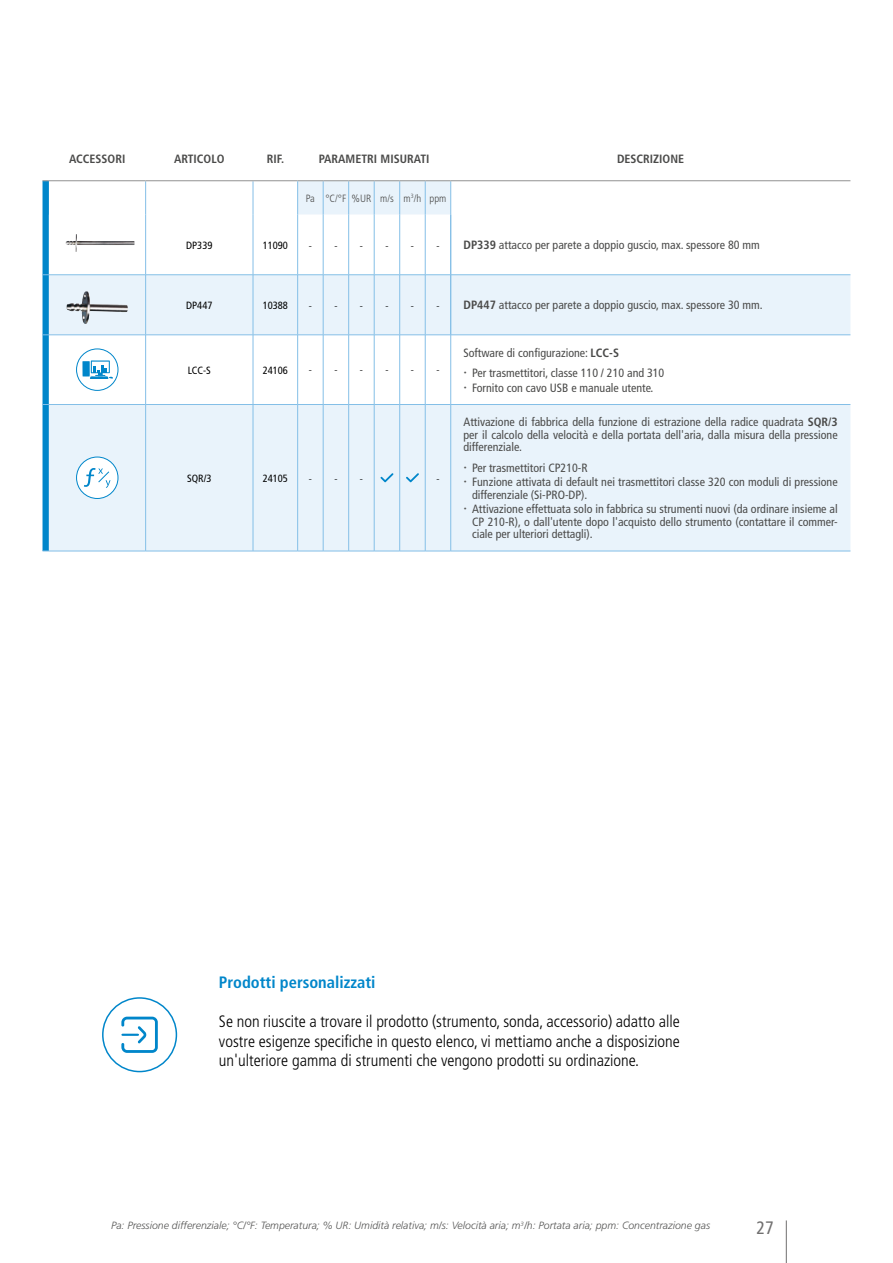
<style>
.page{position:relative;width:893px;height:1263px;background:#fff}
.page>*{position:absolute;margin:0;border:0;box-sizing:border-box;transform-origin:0 0}
.t1{font:condensed 18px "Frutiger LT Std";color:#706f6f}
.t2{font:300 condensed 16.5px/19.5px "Frutiger LT Std";color:#000;text-align:justify}
.t3{font:700 condensed 16.5px "Frutiger LT Std";color:#0086ca}
.t4{font:condensed 12px/12.5px "Frutiger LT Std";color:#4a4a49}
.t5{font:700 condensed 12px "Frutiger LT Std";color:#4a4a49}
.t6{font:italic 300 10.5px "Frutiger LT Std";color:#575756}
.t7{font:condensed 10.5px "Frutiger LT Std";color:#000}
.t8{font:10.5px "Minion Pro";color:#000}
.t9{font:300 condensed 10.5px "Frutiger LT Std";color:#4a4a49}
.s1{font-weight:700}
.s2{font-size:15px;color:#575756}
</style>
<div class="page">
<hr style="left:786px;top:1220px;width:1px;height:43px;background:#706f6f">
<svg style="left:49px;top:181px;width:801px;height:370px;fill:#e9f3fb"></svg>
<svg style="left:49px;top:215px;width:801px;height:189px"></svg>
<div style="left:451px;top:335px;width:399px;height:69px;background:#fff"></div>
<hr style="left:297px;top:215px;width:1px;height:60px;background:#84bfe7">
<hr style="left:297px;top:275px;width:1px;height:60px;background:#84bfe7">
<hr style="left:253px;top:274px;width:45px;height:1px;background:#84bfe7">
<hr style="left:253px;top:275px;width:1px;height:60px;background:#84bfe7">
<hr style="left:253px;top:335px;width:45px;height:1px;background:#84bfe7">
<hr style="left:253px;top:215px;width:1px;height:60px;background:#84bfe7">
<hr style="left:323px;top:181px;width:1px;height:34px;background:#84bfe7">
<hr style="left:348px;top:181px;width:1px;height:34px;background:#84bfe7">
<hr style="left:374px;top:181px;width:1px;height:34px;background:#84bfe7">
<hr style="left:399px;top:181px;width:1px;height:34px;background:#84bfe7">
<hr style="left:425px;top:181px;width:1px;height:34px;background:#84bfe7">
<hr style="left:450px;top:181px;width:1px;height:34px;background:#84bfe7">
<hr style="left:145px;top:215px;width:1px;height:60px;background:#84bfe7">
<hr style="left:323px;top:215px;width:1px;height:60px;background:#84bfe7">
<hr style="left:348px;top:215px;width:1px;height:60px;background:#84bfe7">
<hr style="left:374px;top:215px;width:1px;height:60px;background:#84bfe7">
<hr style="left:399px;top:215px;width:1px;height:60px;background:#84bfe7">
<hr style="left:425px;top:215px;width:1px;height:60px;background:#84bfe7">
<hr style="left:49px;top:274px;width:97px;height:1px;background:#84bfe7">
<hr style="left:146px;top:274px;width:107px;height:1px;background:#84bfe7">
<hr style="left:145px;top:275px;width:1px;height:60px;background:#84bfe7">
<hr style="left:323px;top:275px;width:1px;height:60px;background:#84bfe7">
<hr style="left:348px;top:275px;width:1px;height:60px;background:#84bfe7">
<hr style="left:374px;top:275px;width:1px;height:60px;background:#84bfe7">
<hr style="left:399px;top:275px;width:1px;height:60px;background:#84bfe7">
<svg style="left:298px;top:274px;width:152px;height:1px"></svg>
<hr style="left:425px;top:275px;width:1px;height:60px;background:#84bfe7">
<hr style="left:451px;top:274px;width:399px;height:1px;background:#84bfe7">
<hr style="left:49px;top:335px;width:97px;height:1px;background:#84bfe7">
<hr style="left:146px;top:335px;width:107px;height:1px;background:#84bfe7">
<svg style="left:298px;top:335px;width:152px;height:1px"></svg>
<hr style="left:450px;top:215px;width:1px;height:60px;background:#84bfe7">
<hr style="left:451px;top:215px;width:1px;height:60px;background:#84bfe7">
<hr style="left:450px;top:275px;width:1px;height:60px;background:#84bfe7">
<hr style="left:451px;top:275px;width:1px;height:60px;background:#84bfe7">
<hr style="left:145px;top:335px;width:1px;height:69px;background:#84bfe7">
<hr style="left:253px;top:335px;width:1px;height:69px;background:#84bfe7">
<hr style="left:297px;top:335px;width:1px;height:69px;background:#84bfe7">
<hr style="left:323px;top:335px;width:1px;height:69px;background:#84bfe7">
<hr style="left:348px;top:335px;width:1px;height:69px;background:#84bfe7">
<hr style="left:374px;top:335px;width:1px;height:69px;background:#84bfe7">
<hr style="left:399px;top:335px;width:1px;height:69px;background:#84bfe7">
<hr style="left:425px;top:335px;width:1px;height:69px;background:#84bfe7">
<hr style="left:49px;top:404px;width:97px;height:1px;background:#84bfe7">
<hr style="left:146px;top:404px;width:107px;height:1px;background:#84bfe7">
<hr style="left:145px;top:405px;width:1px;height:146px;background:#84bfe7">
<hr style="left:253px;top:404px;width:45px;height:1px;background:#84bfe7">
<hr style="left:253px;top:405px;width:1px;height:146px;background:#84bfe7">
<hr style="left:297px;top:405px;width:1px;height:146px;background:#84bfe7">
<hr style="left:323px;top:405px;width:1px;height:146px;background:#84bfe7">
<hr style="left:348px;top:405px;width:1px;height:146px;background:#84bfe7">
<hr style="left:374px;top:405px;width:1px;height:146px;background:#84bfe7">
<hr style="left:399px;top:405px;width:1px;height:146px;background:#84bfe7">
<svg style="left:298px;top:404px;width:153px;height:1px"></svg>
<hr style="left:425px;top:405px;width:1px;height:146px;background:#84bfe7">
<svg style="left:43px;top:180px;width:6px;height:372px"></svg>
<hr style="left:49px;top:551px;width:97px;height:1px;background:#84bfe7">
<hr style="left:146px;top:551px;width:107px;height:1px;background:#84bfe7">
<hr style="left:253px;top:551px;width:45px;height:1px;background:#84bfe7">
<svg style="left:298px;top:551px;width:153px;height:1px"></svg>
<hr style="left:145px;top:181px;width:1px;height:34px;background:#84bfe7">
<hr style="left:253px;top:181px;width:1px;height:34px;background:#84bfe7">
<hr style="left:49px;top:180px;width:97px;height:1px;background:#9e9e9e">
<hr style="left:146px;top:180px;width:107px;height:1px;background:#9e9e9e">
<hr style="left:253px;top:180px;width:45px;height:1px;background:#9e9e9e">
<svg style="left:298px;top:180px;width:153px;height:1px"></svg>
<hr style="left:451px;top:180px;width:399px;height:1px;background:#9e9e9e">
<hr style="left:297px;top:181px;width:1px;height:34px;background:#84bfe7">
<hr style="left:451px;top:335px;width:399px;height:1px;background:#84bfe7">
<hr style="left:450px;top:335px;width:1px;height:69px;background:#84bfe7">
<hr style="left:451px;top:404px;width:399px;height:1px;background:#84bfe7">
<hr style="left:450px;top:405px;width:1px;height:146px;background:#84bfe7">
<hr style="left:451px;top:551px;width:399px;height:1px;background:#84bfe7">
<img style="left:66px;top:234px;width:69px;height:18px">
<img style="left:66px;top:291px;width:62px;height:33px">
<div style="left:77px;top:349px;width:41px;height:41px;background:#fff;border-radius:50%"></div>
<div style="left:76px;top:348px;width:42px;height:43px;border:1px solid #0086ca;border-radius:50%"></div>
<svg style="left:82px;top:360px;width:31px;height:19px"></svg>
<div style="left:77px;top:457px;width:41px;height:41px;background:#fff;border-radius:50%"></div>
<div style="left:76px;top:457px;width:42px;height:42px;border:1px solid #0086ca;border-radius:50%"></div>
<svg style="left:84px;top:468px;width:27px;height:20px"></svg>
<svg style="left:380px;top:473px;width:13px;height:9px"></svg>
<svg style="left:406px;top:473px;width:13px;height:9px"></svg>
<div style="left:102px;top:997px;width:75px;height:75px;border:2px solid #0086ca;border-radius:50%"></div>
<svg style="left:121px;top:1017px;width:37px;height:36px"></svg>
<p class="t5" style="left:69px;top:152px;width:58px">ACCESSORI</p>
<p class="t5" style="left:174px;top:152px;width:52px">ARTICOLO</p>
<p class="t5" style="left:267px;top:152px;width:19px">RIF.</p>
<p class="t5" style="left:319px;top:152px;width:112px">PARAMETRI MISURATI</p>
<p class="t5" style="left:617px;top:152px;width:69px">DESCRIZIONE</p>
<p class="t9" style="left:306px;top:192px;width:142px">Pa °C/°F %UR m/s m<sup>3</sup>/h ppm</p>
<p class="t7" style="left:186px;top:239px;width:28px">DP339</p>
<p class="t7" style="left:263px;top:239px;width:27px">11090</p>
<p class="t8" style="left:309px;top:238px;width:31px">- -</p>
<p class="t8" style="left:360px;top:238px;width:31px">- -</p>
<p class="t8" style="left:411px;top:238px;width:31px">- -</p>
<p class="t4" style="left:463px;top:239px;width:298px"><span class="s1">DP339</span> attacco per parete a doppio guscio, max. spessore 80 mm</p>
<p class="t7" style="left:186px;top:299px;width:28px">DP447</p>
<p class="t7" style="left:263px;top:299px;width:27px">10388</p>
<p class="t8" style="left:309px;top:298px;width:31px">- -</p>
<p class="t8" style="left:360px;top:298px;width:31px">- -</p>
<p class="t8" style="left:411px;top:298px;width:31px">- -</p>
<p class="t4" style="left:463px;top:299px;width:301px"><span class="s1">DP447</span> attacco per parete a doppio guscio, max. spessore 30 mm.</p>
<p class="t7" style="left:188px;top:364px;width:25px">LCC-S</p>
<p class="t7" style="left:263px;top:364px;width:27px">24106</p>
<p class="t8" style="left:309px;top:363px;width:31px">- -</p>
<p class="t8" style="left:360px;top:363px;width:31px">- -</p>
<p class="t8" style="left:411px;top:363px;width:31px">- -</p>
<p class="t7" style="left:187px;top:472px;width:26px">SQR/3</p>
<p class="t7" style="left:263px;top:472px;width:27px">24105</p>
<p class="t8" style="left:309px;top:471px;width:31px">- -</p>
<p class="t8" style="left:360px;top:471px;width:5px">-</p>
<p class="t8" style="left:436px;top:471px;width:5px">-</p>
<p class="t4" style="left:463px;top:342px;width:202px;line-height:20.5px">Software di configurazione: <span class="s1">LCC-S<br></span><span class="s2">∙</span> Per trasmettitori, classe 110 / 210 and 310</p>
<p class="t4" style="left:463px;top:381px;width:192px"><span class="s2">∙</span> Fornito con cavo USB e manuale utente.</p>
<p class="t4" style="left:463px;top:416px;width:376px;text-align:justify">Attivazione di fabbrica della funzione di estrazione della radice quadrata <span class="s1">SQR/3 </span>per il calcolo della velocità e della portata dell'aria, dalla misura della pressione differenziale.</p>
<p class="t4" style="left:463px;top:460px;width:376px;line-height:14.5px"><span class="s2">∙</span> Per trasmettitori CP210-R<br><span class="s2">∙</span> Funzione attivata di default nei trasmettitori classe 320 con moduli di pressione</p>
<p class="t4" style="left:463px;top:487px;width:376px;line-height:14.5px;text-indent:9px">differenziale (Si-PRO-DP).<br><span class="s2">∙</span> Attivazione effettuata solo in fabbrica su strumenti nuovi (da ordinare insieme al</p>
<p class="t4" style="left:472px;top:515px;width:367px">CP 210-R), o dall'utente dopo l'acquisto dello strumento (contattare il commer&shy;ciale per ulteriori dettagli).</p>
<h2 class="t3" style="left:219px;top:973px;width:158px">Prodotti personalizzati</h2>
<h2 class="t2" style="left:219px;top:1012px;width:462px">Se non riuscite a trovare il prodotto (strumento, sonda, accessorio) adatto alle vostre esigenze specifiche in questo elenco, vi mettiamo anche a disposizione un'ulteriore gamma di strumenti che vengono prodotti su ordinazione.</h2>
<p class="t6" style="left:111px;top:1220px;width:600px">Pa: Pressione differenziale; °C/°F: Temperatura; % UR: Umidità relativa; m/s: Velocità aria; m<sup>3</sup>/h: Portata aria; ppm: Concentrazione gas</p>
<h1 class="t1" style="left:757px;top:1217px;width:19px">27</h1>
</div>
